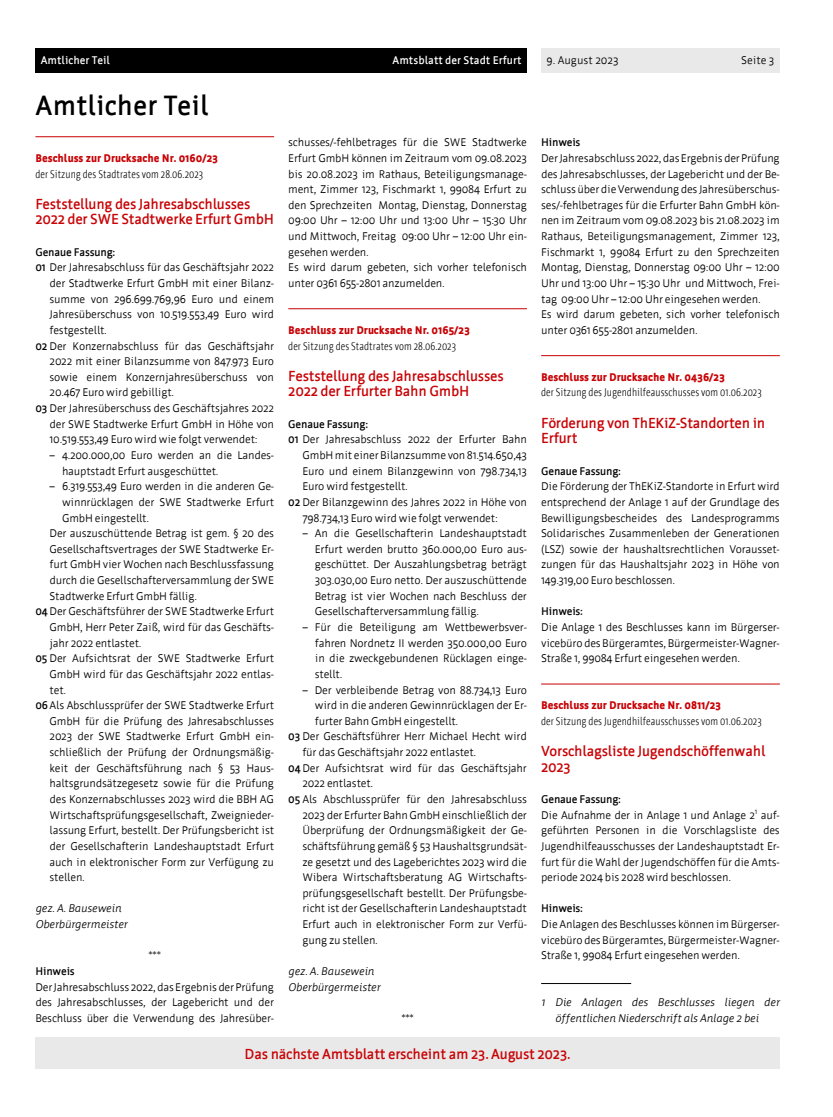
<style>
.page{position:relative;width:833px;height:1117px;background:#fff}
.page>*{position:absolute;margin:0;border:0;box-sizing:border-box;transform-origin:0 0}
.H1-u1schwarz{font:700 27.5px "Werk";color:#000}
.H3-u4{font:700 14.38px/15.6px "Werk";letter-spacing:-.02em;color:#c80205}
.P-Normal{font:11px/15.6px "Werk";letter-spacing:-.02em;color:#000;text-align:justify}
.H2-beschluss{font:11px/15.6px "Werk Condensed";color:#000}
.P-einzug{font:11px/15.6px "Werk";letter-spacing:-.02em;color:#000;text-align:justify}
.P-Fussnote{font:italic 11px/15.6px "Werk";letter-spacing:-.02em;color:#000}
.P-autor{font:italic 11px/15.6px "Werk";letter-spacing:-.02em;color:#000}
.P-zu{font:700 11px "Werk";letter-spacing:-.02em;color:#000}
.t1{font:700 11px "Werk";color:#fff}
.P-zu1{font:700 11px "Werk";letter-spacing:-.02em;color:#000}
.P-Normal-2{font:11px "Werk";color:#000}
.P-Sternchen{font:11px "Werk";color:#000}
.s1{font-family:"Werk";font-weight:900;color:#c80205}
.s2{font-weight:700}
</style>
<div class="page">
<div style="left:541px;top:48px;width:239px;height:25px;background:#e9e9e9"></div>
<div style="left:35px;top:48px;width:492px;height:25px;background:#000"></div>
<hr style="left:288px;top:308px;width:239px;height:1px;background:#c80205">
<hr style="left:541px;top:355px;width:239px;height:1px;background:#c80205">
<hr style="left:541px;top:683px;width:239px;height:1px;background:#c80205">
<hr style="left:541px;top:982px;width:90px;height:1px;background:#000">
<div style="left:35px;top:1037px;width:745px;height:31px;background:#e9e9e9"></div>
<hr style="left:35px;top:136px;width:239px;height:1px;background:#c80205">
<p class="t1" style="left:41px;top:55px;width:71px">Amtlicher Teil</p>
<p class="t1" style="left:392px;top:55px;width:131px">Amtsblatt der Stadt Erfurt</p>
<p class="P-Normal-2" style="left:546px;top:54px;width:74px">9. August 2023</p>
<p class="P-Normal" style="left:741px;top:53px;width:35px">Seite 3</p>
<h1 class="H1-u1schwarz" style="left:35px;top:90px;width:175px">Amtlicher Teil</h1>
<h2 class="H2-beschluss" style="left:35px;top:150px;width:184px"><span class="s1">Beschluss zur Drucksache Nr. 0160/23 </span>der Sitzung des Stadtrates vom 28.06.2023</h2>
<h3 class="H3-u4" style="left:35px;top:196px;width:240px">Feststellung des Jahresabschlusses<br>2022 der SWE Stadtwerke Erfurt GmbH</h3>
<p class="P-zu" style="left:35px;top:246px;width:81px">Genaue Fassung:</p>
<p class="P-Normal" style="left:50px;top:260px;width:226px;text-indent:-14px"><span class="s2">01</span> Der Jahresabschluss für das Geschäftsjahr 2022 der Stadtwerke Erfurt GmbH mit einer Bilanz&shy;summe von 296.699.769,96 Euro und einem Jahresüberschuss von 10.519.553,49 Euro wird festgestellt.</p>
<p class="P-Normal" style="left:50px;top:338px;width:226px;text-indent:-14px"><span class="s2">02</span> Der Konzernabschluss für das Geschäftsjahr 2022 mit einer Bilanzsumme von 847.973 Euro sowie einem Konzernjahresüberschuss von 20.467 Euro wird gebilligt.</p>
<p class="P-Normal" style="left:50px;top:400px;width:226px;text-indent:-14px"><span class="s2">03</span> Der Jahresüberschuss des Geschäftsjahres 2022 der SWE Stadtwerke Erfurt GmbH in Höhe von 10.519.553,49 Euro wird wie folgt verwendet:</p>
<p class="P-Normal" style="left:62px;top:447px;width:214px;text-indent:-12px">– 4.200.000,00 Euro werden an die Landes&shy;hauptstadt Erfurt ausgeschüttet.</p>
<p class="P-Normal" style="left:62px;top:478px;width:214px;text-indent:-12px">– 6.319.553,49 Euro werden in die anderen Ge&shy;winnrücklagen der SWE Stadtwerke Erfurt GmbH eingestellt.</p>
<p class="P-einzug" style="left:50px;top:525px;width:226px">Der auszuschüttende Betrag ist gem. § 20 des Gesellschaftsvertrages der SWE Stadtwerke Er&shy;furt GmbH vier Wochen nach Beschlussfassung durch die Gesellschafterversammlung der SWE Stadtwerke Erfurt GmbH fällig.</p>
<p class="P-Normal" style="left:50px;top:603px;width:226px;text-indent:-14px"><span class="s2">04</span> Der Geschäftsführer der SWE Stadtwerke Erfurt GmbH, Herr Peter Zaiß, wird für das Geschäfts&shy;jahr 2022 entlastet.</p>
<p class="P-Normal" style="left:50px;top:650px;width:226px;text-indent:-14px"><span class="s2">05</span> Der Aufsichtsrat der SWE Stadtwerke Erfurt GmbH wird für das Geschäftsjahr 2022 entlas&shy;tet.</p>
<p class="P-Normal" style="left:50px;top:697px;width:226px;text-indent:-14px"><span class="s2">06</span> Als Abschlussprüfer der SWE Stadtwerke Erfurt GmbH für die Prüfung des Jahresabschlusses 2023 der SWE Stadtwerke Erfurt GmbH ein&shy;schließlich der Prüfung der Ordnungsmäßig&shy;keit der Geschäftsführung nach § 53 Haus&shy;haltsgrundsätzegesetz sowie für die Prüfung des Konzernabschlusses 2023 wird die BBH AG Wirtschaftsprüfungsgesellschaft, Zweignieder&shy;lassung Erfurt, bestellt. Der Prüfungsbericht ist der Gesellschafterin Landeshauptstadt Erfurt auch in elektronischer Form zur Verfügung zu stellen.</p>
<p class="P-autor" style="left:35px;top:900px;width:94px">gez. A. Bausewein<br>Oberbürgermeister</p>
<p class="P-Sternchen" style="left:149px;top:949px;width:14px">***</p>
<p class="P-zu1" style="left:35px;top:964px;width:41px">Hinweis</p>
<p class="P-Normal" style="left:35px;top:978px;width:240px">Der Jahresabschluss 2022, das Ergebnis der Prüfung des Jahresabschlusses, der Lagebericht und der Beschluss über die Verwendung des Jahresüber-</p>
<p class="P-Normal" style="left:288px;top:135px;width:240px">schusses/-fehlbetrages für die SWE Stadtwerke Erfurt GmbH können im Zeitraum vom 09.08.2023 bis 20.08.2023 im Rathaus, Beteiligungsmanage&shy;ment, Zimmer 123, Fischmarkt 1, 99084 Erfurt zu den Sprechzeiten Montag, Dienstag, Donnerstag 09:00 Uhr – 12:00 Uhr und 13:00 Uhr – 15:30 Uhr und Mittwoch, Freitag 09:00 Uhr – 12:00 Uhr ein&shy;gesehen werden.</p>
<p class="P-Normal" style="left:288px;top:260px;width:240px">Es wird darum gebeten, sich vorher telefonisch unter 0361 655-2801 anzumelden.</p>
<h2 class="H2-beschluss" style="left:288px;top:322px;width:183px"><span class="s1">Beschluss zur Drucksache Nr. 0165/23 </span>der Sitzung des Stadtrates vom 28.06.2023</h2>
<h3 class="H3-u4" style="left:288px;top:368px;width:217px">Feststellung des Jahresabschlusses<br>2022 der Erfurter Bahn GmbH</h3>
<p class="P-zu" style="left:288px;top:418px;width:81px">Genaue Fassung:</p>
<p class="P-Normal" style="left:302px;top:431px;width:226px;text-indent:-14px"><span class="s2">01</span> Der Jahresabschluss 2022 der Erfurter Bahn GmbH mit einer Bilanzsumme von 81.514.650,43<br>Euro und einem Bilanzgewinn von 798.734,13<br>Euro wird festgestellt.</p>
<p class="P-Normal" style="left:302px;top:494px;width:226px;text-indent:-14px"><span class="s2">02</span> Der Bilanzgewinn des Jahres 2022 in Höhe von<br>798.734,13 Euro wird wie folgt verwendet:</p>
<p class="P-Normal" style="left:315px;top:525px;width:214px;text-indent:-12px">– An die Gesellschafterin Landeshauptstadt Erfurt werden brutto 360.000,00 Euro aus&shy;geschüttet. Der Auszahlungsbetrag beträgt 303.030,00 Euro netto. Der auszuschüttende Betrag ist vier Wochen nach Beschluss der Gesellschafterversammlung fällig.</p>
<p class="P-Normal" style="left:315px;top:619px;width:214px;text-indent:-12px">– Für die Beteiligung am Wettbewerbsver&shy;fahren Nordnetz II werden 350.000,00 Euro in die zweckgebundenen Rücklagen einge&shy;stellt.</p>
<p class="P-Normal" style="left:315px;top:681px;width:214px;text-indent:-12px">– Der verbleibende Betrag von 88.734,13 Euro wird in die anderen Gewinnrücklagen der Er&shy;furter Bahn GmbH eingestellt.</p>
<p class="P-Normal" style="left:302px;top:728px;width:226px;text-indent:-14px"><span class="s2">03</span> Der Geschäftsführer Herr Michael Hecht wird für das Geschäftsjahr 2022 entlastet.</p>
<p class="P-Normal" style="left:302px;top:760px;width:226px;text-indent:-14px"><span class="s2">04</span> Der Aufsichtsrat wird für das Geschäftsjahr<br>2022 entlastet.</p>
<p class="P-Normal" style="left:302px;top:791px;width:226px;text-indent:-14px"><span class="s2">05</span> Als Abschlussprüfer für den Jahresabschluss 2023 der Erfurter Bahn GmbH einschließlich der Überprüfung der Ordnungsmäßigkeit der Ge&shy;schäftsführung gemäß § 53 Haushaltsgrundsät&shy;ze gesetzt und des Lageberichtes 2023 wird die Wibera Wirtschaftsberatung AG Wirtschafts&shy;prüfungsgesellschaft bestellt. Der Prüfungsbe&shy;richt ist der Gesellschafterin Landeshauptstadt Erfurt auch in elektronischer Form zur Verfü&shy;gung zu stellen.</p>
<p class="P-autor" style="left:288px;top:963px;width:94px">gez. A. Bausewein<br>Oberbürgermeister</p>
<p class="P-Sternchen" style="left:401px;top:1011px;width:14px">***</p>
<p class="P-zu1" style="left:541px;top:136px;width:41px">Hinweis</p>
<p class="P-Normal" style="left:541px;top:150px;width:240px">Der Jahresabschluss 2022, das Ergebnis der Prüfung des Jahresabschlusses, der Lagebericht und der Be&shy;schluss über die Verwendung des Jahresüberschus&shy;ses/-fehlbetrages für die Erfurter Bahn GmbH kön&shy;nen im Zeitraum vom 09.08.2023 bis 21.08.2023 im Rathaus, Beteiligungsmanagement, Zimmer 123, Fischmarkt 1, 99084 Erfurt zu den Sprechzeiten Montag, Dienstag, Donnerstag 09:00 Uhr – 12:00<br>Uhr und 13:00 Uhr – 15:30 Uhr und Mittwoch, Frei&shy;tag 09:00 Uhr – 12:00 Uhr eingesehen werden.</p>
<p class="P-Normal" style="left:541px;top:306px;width:240px">Es wird darum gebeten, sich vorher telefonisch unter 0361 655-2801 anzumelden.</p>
<h2 class="H2-beschluss" style="left:541px;top:369px;width:222px"><span class="s1">Beschluss zur Drucksache Nr. 0436/23<br></span>der Sitzung des Jugendhilfeausschusses vom 01.06.2023</h2>
<h3 class="H3-u4" style="left:541px;top:415px;width:226px">Förderung von ThEKiZ-Standorten in<br>Erfurt</h3>
<p class="P-zu" style="left:541px;top:464px;width:81px">Genaue Fassung:</p>
<p class="P-Normal" style="left:541px;top:478px;width:240px">Die Förderung der ThEKiZ-Standorte in Erfurt wird entsprechend der Anlage 1 auf der Grundlage des Bewilligungsbescheides des Landesprogramms Solidarisches Zusammenleben der Generationen (LSZ) sowie der haushaltsrechtlichen Vorausset&shy;zungen für das Haushaltsjahr 2023 in Höhe von 149.319,00 Euro beschlossen.</p>
<p class="P-zu1" style="left:541px;top:605px;width:43px">Hinweis:</p>
<p class="P-Normal" style="left:541px;top:619px;width:240px">Die Anlage 1 des Beschlusses kann im Bürgerser&shy;vicebüro des Bürgeramtes, Bürgermeister-Wagner-Straße 1, 99084 Erfurt eingesehen werden.</p>
<h2 class="H2-beschluss" style="left:541px;top:697px;width:222px"><span class="s1">Beschluss zur Drucksache Nr. 0811/23<br></span>der Sitzung des Jugendhilfeausschusses vom 01.06.2023</h2>
<h3 class="H3-u4" style="left:541px;top:743px;width:226px">Vorschlagsliste Jugendschöffenwahl<br>2023</h3>
<p class="P-zu" style="left:541px;top:793px;width:81px">Genaue Fassung:</p>
<p class="P-Normal" style="left:541px;top:806px;width:240px">Die Aufnahme der in Anlage 1 und Anlage 2<sup>1</sup> auf&shy;geführten Personen in die Vorschlagsliste des Jugendhilfeausschusses der Landeshauptstadt Er&shy;furt für die Wahl der Jugendschöffen für die Amts&shy;periode 2024 bis 2028 wird beschlossen.</p>
<p class="P-zu1" style="left:541px;top:902px;width:43px">Hinweis:</p>
<p class="P-Normal" style="left:541px;top:916px;width:240px">Die Anlagen des Beschlusses können im Bürgerser&shy;vicebüro des Bürgeramtes, Bürgermeister-Wagner-Straße 1, 99084 Erfurt eingesehen werden.</p>
<p class="P-Fussnote" style="left:555px;top:994px;width:226px;text-indent:-14px">1 Die Anlagen des Beschlusses liegen der öffentlichen Niederschrift als Anlage 2 bei</p>
<h2 class="H3-u4" style="left:245px;top:1045px;width:327px">Das nächste Amtsblatt erscheint am 23. August 2023.</h2>
</div>
